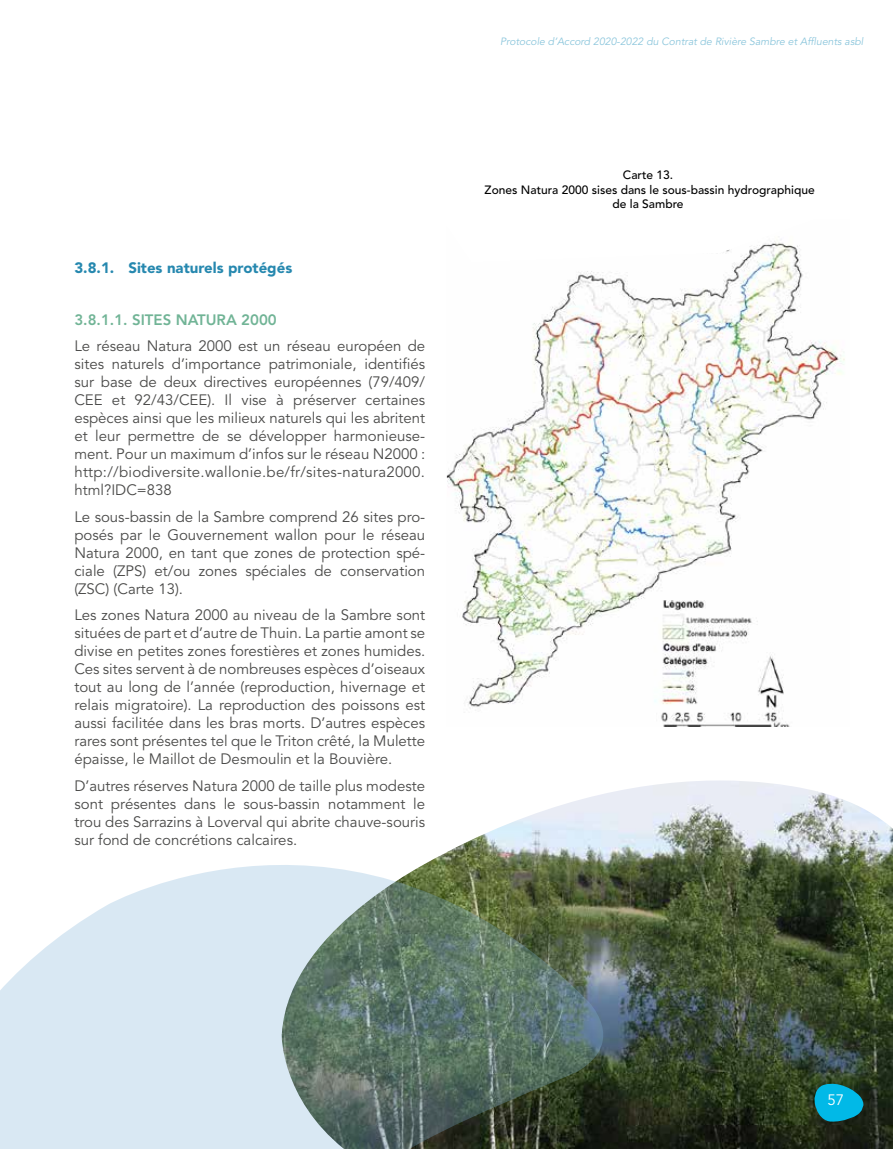
<style>
.page{position:relative;width:893px;height:1149px;background:#fff}
.page>*{position:absolute;margin:0;border:0;box-sizing:border-box;transform-origin:0 0}
.t1{font:15px/18px "Avenir";color:#4a4a49;text-align:justify}
.t2{font:900 15px "Avenir";color:#2688af}
.t3{font:800 15px "Avenir";color:#71b496}
.t4{font:15px "Avenir";color:#fff}
.t5{font:500 12px/14.4px "Avenir LT Std";color:#000;text-align:center}
.t6{font:italic 10.5px "Avenir";color:#8cc6dc}
</style>
<div class="page">
<img style="left:511px;top:780px;width:382px;height:368px">
<svg style="left:814px;top:1079px;width:49px;height:42px"></svg>
<img style="left:447px;top:241px;width:398px;height:485px">
<svg style="left:0;top:823px;width:628px;height:325px"></svg>
<p class="t2" style="left:74px;top:261px;width:219px">3.8.1. Sites naturels protégés</p>
<p class="t3" style="left:74px;top:313px;width:204px">3.8.1.1. SITES NATURA 2000</p>
<p class="t1" style="left:74px;top:338px;width:352px">Le réseau Natura 2000 est un réseau européen de sites naturels d’importance patrimoniale, identifiés sur base de deux directives européennes (79/409/ CEE et 92/43/CEE). Il vise à préserver certaines espèces ainsi que les milieux naturels qui les abritent et leur permettre de se développer harmonieuse&shy;ment. Pour un maximum d’infos sur le réseau N2000 : http://biodiversite.wallonie.be/fr/sites-natura2000. html?IDC=838</p>
<p class="t1" style="left:74px;top:509px;width:352px">Le sous-bassin de la Sambre comprend 26 sites pro&shy;posés par le Gouvernement wallon pour le réseau Natura 2000, en tant que zones de protection spé&shy;ciale (ZPS) et/ou zones spéciales de conservation (ZSC) (Carte 13).</p>
<p class="t1" style="left:74px;top:607px;width:352px">Les zones Natura 2000 au niveau de la Sambre sont situées de part et d’autre de Thuin. La partie amont se divise en petites zones forestières et zones humides.<br>Ces sites servent à de nombreuses espèces d’oiseaux tout au long de l’année (reproduction, hivernage et relais migratoire). La reproduction des poissons est aussi facilitée dans les bras morts. D’autres espèces rares sont présentes tel que le Triton crêté, la Mulette épaisse, le Maillot de Desmoulin et la Bouvière.</p>
<p class="t1" style="left:74px;top:778px;width:352px">D’autres réserves Natura 2000 de taille plus modeste sont présentes dans le sous-bassin notamment le trou des Sarrazins à Loverval qui abrite chauve-souris sur fond de concrétions calcaires.</p>
<p class="t6" style="left:500px;top:37px;width:365px">Protocole d’Accord 2020-2022 du Contrat de Rivière Sambre et Affluents asbl</p>
<p class="t5" style="left:485px;top:169px;width:332px">Carte 13.<br>Zones Natura 2000 sises dans le sous-bassin hydrographique de la Sambre</p>
<p class="t4" style="left:828px;top:1092px;width:18px">57</p>
</div>
